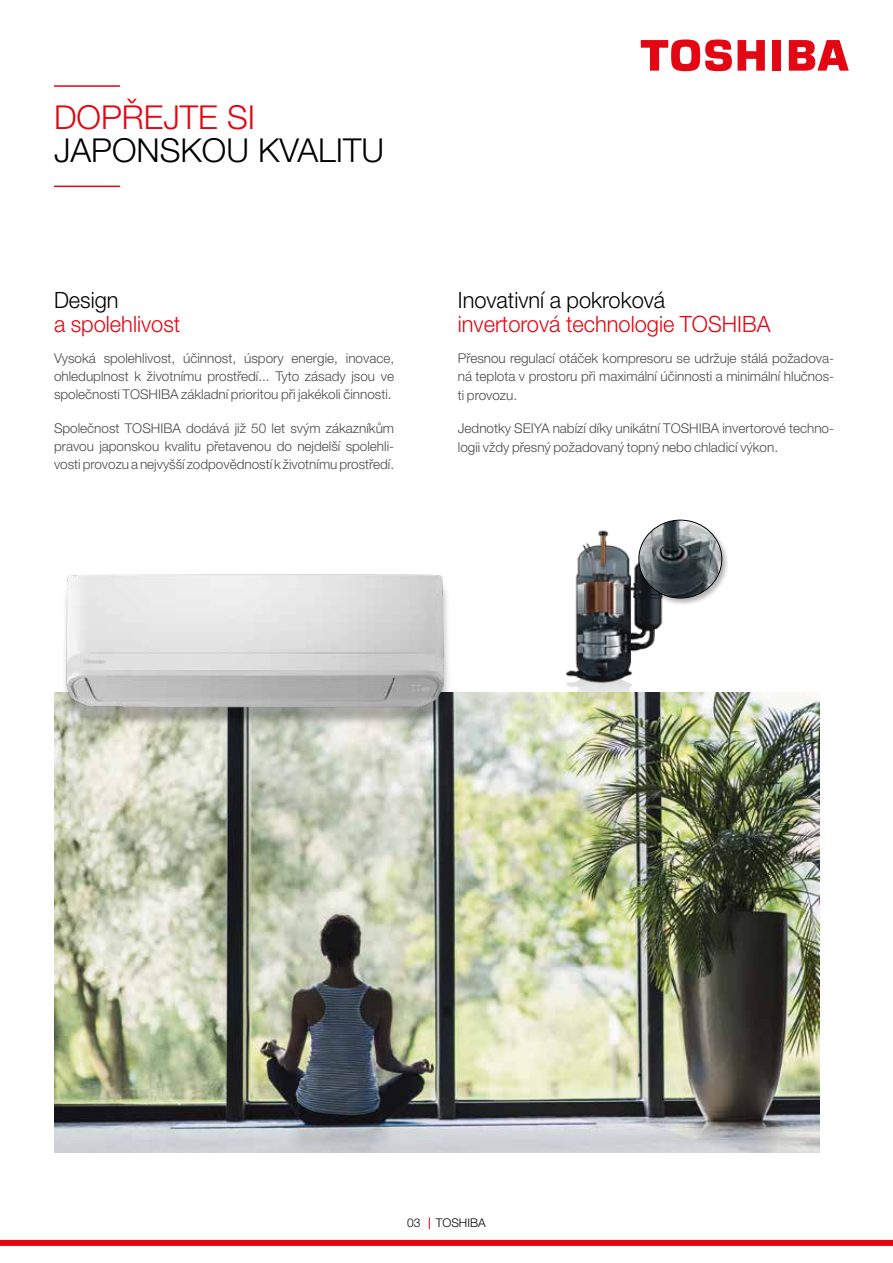
<style>
.page{position:relative;width:893px;height:1263px;background:#fff}
.page>*{position:absolute;margin:0;border:0;box-sizing:border-box;transform-origin:0 0}
.t1{font:300 33px "Helvetica Neue LT Pro";color:#000}
.t2{font:300 33px "Helvetica Neue LT Pro";color:#e30613}
.t3{font:300 22.5px "Helvetica Neue LT Pro";color:#e30613}
.t4{font:300 22.5px "Helvetica Neue LT Pro";color:#000}
.t5{font:300 13.5px/18px "Helvetica Neue LT Pro";color:#4a4a49;text-align:justify}
.t6{font:300 12px "Helvetica Neue LT Pro";color:#000}
</style>
<div class="page">
<img style="left:54px;top:692px;width:765px;height:461px">
<hr style="left:54px;top:186px;width:66px;height:1px;background:#e30613">
<hr style="left:54px;top:85px;width:66px;height:2px;background:#e30613">
<svg style="left:429px;top:1217px;width:1px;height:12px"></svg>
<div style="left:0;top:1240px;width:893px;height:6px;background:#e30613"></div>
<img style="left:568px;top:530px;width:95px;height:141px">
<img style="left:559px;top:671px;width:109px;height:53px">
<div style="left:637px;top:519px;width:93px;height:88px;background:#000;opacity:.3"></div>
<img style="left:639px;top:520px;width:83px;height:78px">
<div style="left:639px;top:520px;width:83px;height:78px;border:1px solid #000;border-radius:50%"></div>
<div style="left:61px;top:581px;width:391px;height:145px;background:#000;opacity:.29"></div>
<img style="left:64px;top:574px;width:382px;height:136px">
<div style="left:772px;top:40px;width:9px;height:31px;background:#e30613"></div>
<svg style="left:738px;top:40px;width:27px;height:31px"></svg>
<svg style="left:789px;top:40px;width:60px;height:31px"></svg>
<svg style="left:641px;top:39px;width:91px;height:33px"></svg>
<h1 class="t2" style="left:54px;top:97px;width:203px">DOPŘEJTE SI</h1>
<h1 class="t1" style="left:54px;top:130px;width:332px">JAPONSKOU KVALITU</h1>
<h2 class="t4" style="left:54px;top:286px;width:66px">Design</h2>
<h2 class="t3" style="left:54px;top:310px;width:128px">a spolehlivost</h2>
<p class="t5" style="left:54px;top:349px;width:342px">Vysoká spolehlivost, účinnost, úspory energie, inovace, ohleduplnost k životnímu prostředí... Tyto zásady jsou ve společnosti TOSHIBA základní prioritou při jakékoli činnosti.</p>
<p class="t5" style="left:54px;top:419px;width:342px">Společnost TOSHIBA dodává již 50 let svým zákazníkům pravou japonskou kvalitu přetavenou do nejdelší spolehli&shy;vosti provozu a nejvyšší zodpovědností k životnímu prostředí.</p>
<h2 class="t4" style="left:458px;top:286px;width:209px">Inovativní a pokroková</h2>
<h2 class="t3" style="left:458px;top:310px;width:314px">invertorová technologie TOSHIBA</h2>
<p class="t5" style="left:458px;top:348px;width:378px;line-height:18.8px">Přesnou regulací otáček kompresoru se udržuje stálá požadova&shy;ná teplota v prostoru při maximální účinnosti a minimální hlučnos&shy;ti provozu.</p>
<p class="t5" style="left:458px;top:418px;width:378px;line-height:18.8px">Jednotky SEIYA nabízí díky unikátní TOSHIBA invertorové techno&shy;logii vždy přesný požadovaný topný nebo chladicí výkon.</p>
<p class="t6" style="left:407px;top:1215px;width:15px">03</p>
<p class="t6" style="left:436px;top:1215px;width:51px">TOSHIBA</p>
</div>
